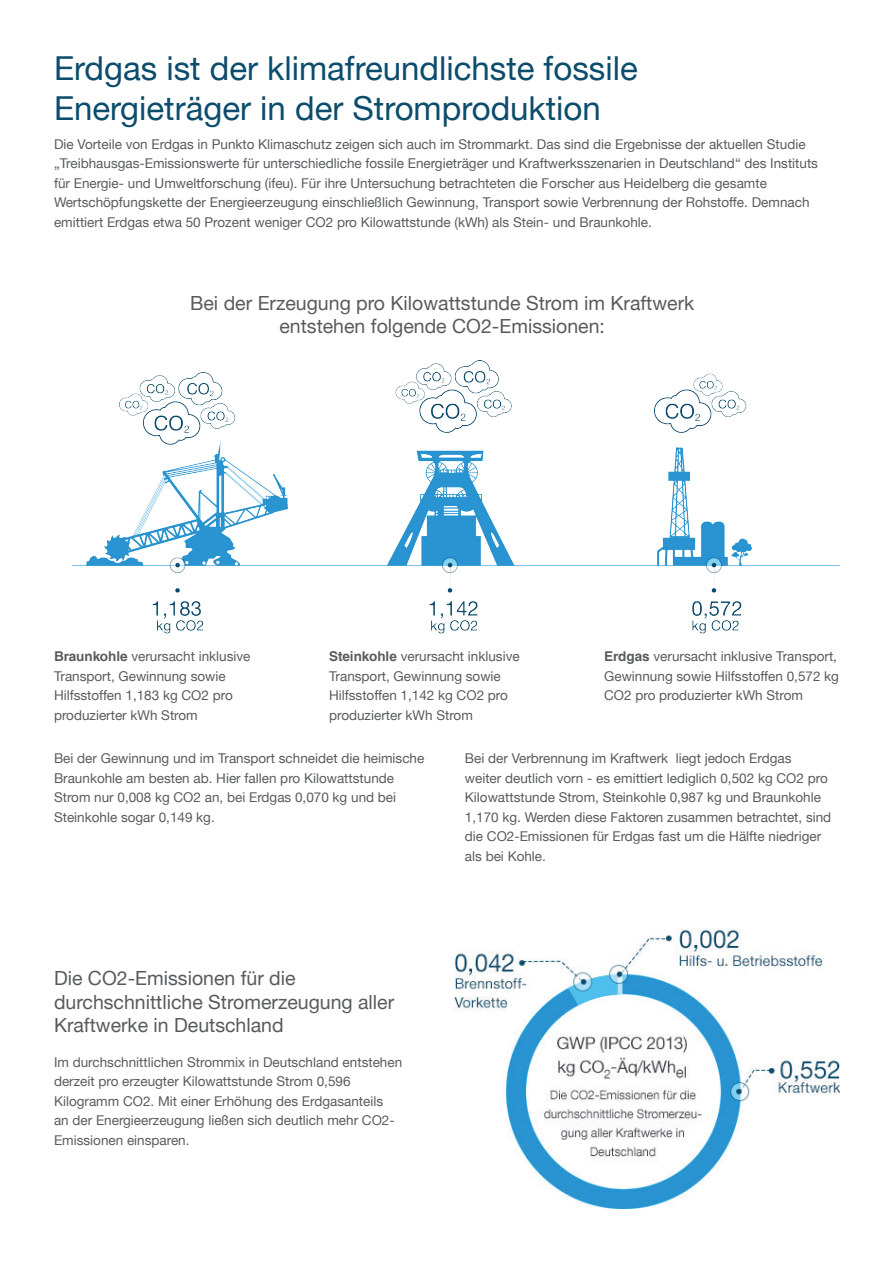
<style>
.page{position:relative;width:893px;height:1263px;background:#fff}
.page>*{position:absolute;margin:0;border:0;box-sizing:border-box;transform-origin:0 0}
.t1{font:33px/39.6px "Helvetica Neue";color:#0c4c6c}
.t2{font:19.5px/23.4px "Helvetica Neue";color:#585b5c;text-align:center}
.t3{font:13.5px/19.5px "Helvetica Neue";color:#585b5c}
.s1{font-family:"Helvetica LTCYR";font-weight:700}
</style>
<div class="page">
<img style="left:71px;top:360px;width:769px;height:273px">
<img style="left:454px;top:929px;width:386px;height:280px">
<h1 class="t1" style="left:54px;top:48px;width:585px">Erdgas ist der klimafreundlichste fossile<br>Energieträger in der Stromproduktion</h1>
<p class="t3" style="left:54px;top:134px;width:765px">Die Vorteile von Erdgas in Punkto Klimaschutz zeigen sich auch im Strommarkt. Das sind die Ergebnisse der aktuellen Studie „Treibhausgas-Emissionswerte für unterschiedliche fossile Energieträger und Kraftwerksszenarien in Deutschland“ des Instituts für Energie- und Umweltforschung (ifeu). Für ihre Untersuchung betrachteten die Forscher aus Heidelberg die gesamte Wertschöpfungskette der Energieerzeugung einschließlich Gewinnung, Transport sowie Verbrennung der Rohstoffe. Demnach emittiert Erdgas etwa 50 Prozent weniger CO2 pro Kilowattstunde (kWh) als Stein- und Braunkohle.</p>
<h2 class="t2" style="left:190px;top:291px;width:506px">Bei der Erzeugung pro Kilowattstunde Strom im Kraftwerk entstehen folgende CO2-Emissionen:</h2>
<p class="t3" style="left:329px;top:646px;width:192px"><span class="s1">Steinkohle</span> verursacht inklusive<br>Transport, Gewinnung sowie<br>Hilfsstoffen 1,142 kg CO2 pro produzierter kWh Strom</p>
<p class="t3" style="left:54px;top:646px;width:198px"><span class="s1">Braunkohle</span> verursacht inklusive<br>Transport, Gewinnung sowie<br>Hilfsstoffen 1,183 kg CO2 pro produzierter kWh Strom</p>
<p class="t3" style="left:604px;top:646px;width:236px"><span class="s1">Erdgas</span> verursacht inklusive Transport,<br>Gewinnung sowie Hilfsstoffen 0,572 kg<br>CO2 pro produzierter kWh Strom</p>
<p class="t3" style="left:54px;top:749px;width:372px">Bei der Gewinnung und im Transport schneidet die heimische Braunkohle am besten ab. Hier fallen pro Kilowattstunde Strom nur 0,008 kg CO2 an, bei Erdgas 0,070 kg und bei Steinkohle sogar 0,149 kg.</p>
<p class="t3" style="left:465px;top:749px;width:368px">Bei der Verbrennung im Kraftwerk liegt jedoch Erdgas weiter deutlich vorn - es emittiert lediglich 0,502 kg CO2 pro Kilowattstunde Strom, Steinkohle 0,987 kg und Braunkohle 1,170 kg. Werden diese Faktoren zusammen betrachtet, sind die CO2-Emissionen für Erdgas fast um die Hälfte niedriger als bei Kohle.</p>
<h2 class="t2" style="left:54px;top:966px;width:342px;text-align:left">Die CO2-Emissionen für die durchschnittliche Stromerzeugung aller<br>Kraftwerke in Deutschland</h2>
<p class="t3" style="left:54px;top:1052px;width:350px">Im durchschnittlichen Strommix in Deutschland entstehen derzeit pro erzeugter Kilowattstunde Strom 0,596<br>Kilogramm CO2. Mit einer Erhöhung des Erdgasanteils<br>an der Energieerzeugung ließen sich deutlich mehr CO2- Emissionen einsparen.</p>
</div>
